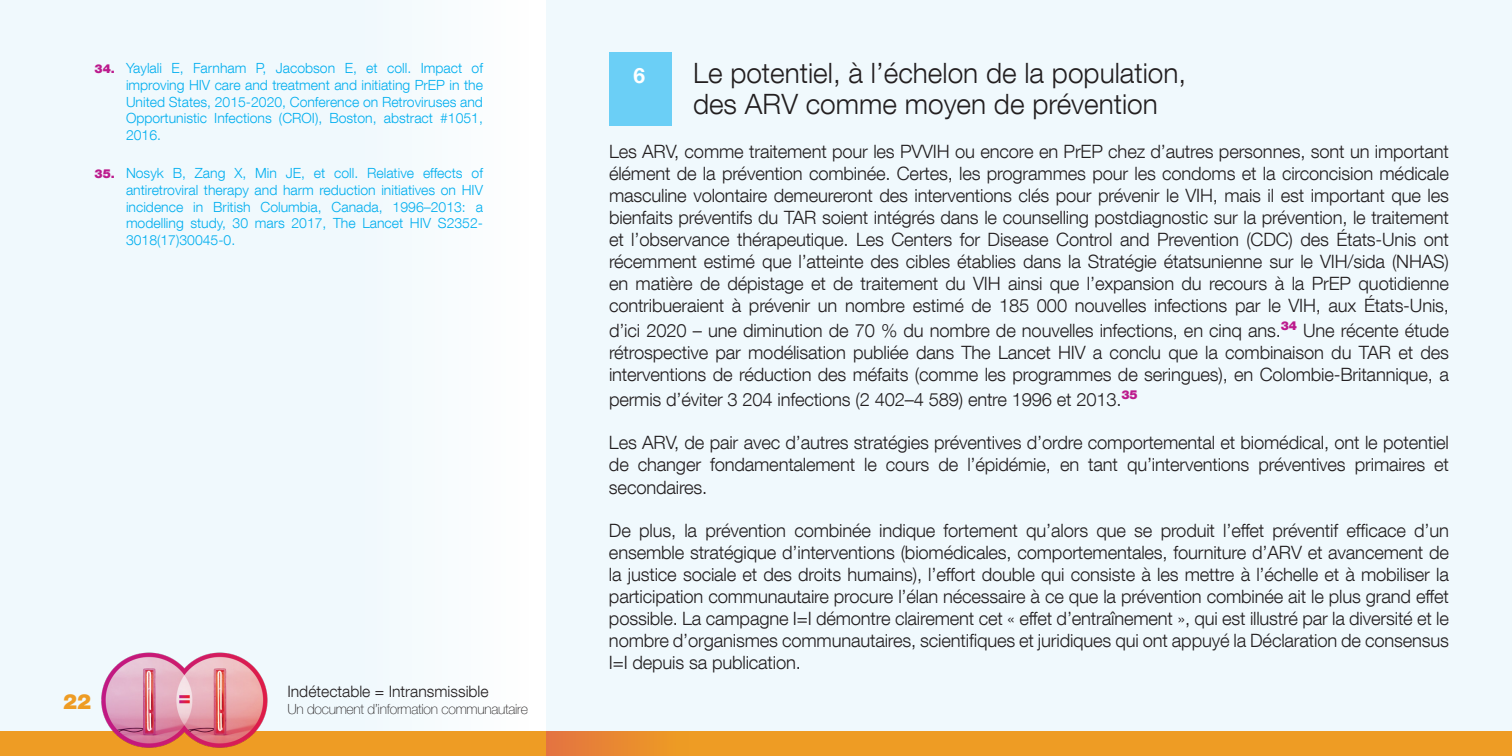
<style>
.page{position:relative;width:1512px;height:756px;background:#f0f9fd}
.page>*{position:absolute;margin:0;border:0;box-sizing:border-box;transform-origin:0 0}
.t1{font:300 28px/31.5px "Helvetica Neue LT Com";color:#231f20}
.t2{font:900 21px "Helvetica Neue";color:#ee9c24}
.t3{font:700 21px "Helvetica Neue LT Com";color:#fff}
.t4{font:300 18.38px/22.1px "Helvetica Neue LT Com";letter-spacing:-.01em;color:#231f20;text-align:justify}
.t5{font:300 15.75px "Helvetica Neue LT Com";color:#231f20}
.t6{font:300 14px/16.8px "Helvetica Neue LT Com";color:#00aeef;text-align:justify}
.t7{font:100 14px "Helvetica Neue LT Com";letter-spacing:-.02em;color:#231f20}
.s1{font-weight:900;font-size:12.25px;color:#bc1b8d}
</style>
<div class="page">
<div style="left:342px;top:0;width:204px;height:756px;background:#f7fcfe"></div>
<div style="left:0;top:731px;width:1512px;height:25px;background:#ee9c24"></div>
<div style="left:546px;top:731px;width:143px;height:25px;background:linear-gradient(to right,#e37342,#ee9e22)"></div>
<img style="left:101px;top:652px;width:167px;height:96px">
<div style="left:609px;top:52px;width:63px;height:74px;background:#6bcff6"></div>
<p class="t6" style="left:126px;top:59px;width:358px;text-indent:-32px"><span class="s1">34.</span> Yaylali E, Farnham P, Jacobson E, et coll. Impact of improving HIV care and treatment and initiating PrEP in the United States, 2015-2020, Conference on Retroviruses and Opportunistic Infections (CROI), Boston, abstract #1051, 2016.</p>
<p class="t6" style="left:126px;top:164px;width:359px;text-indent:-32px"><span class="s1">35.</span> Nosyk B, Zang X, Min JE, et coll. Relative effects of antiretroviral therapy and harm reduction initiatives on HIV incidence in British Columbia, Canada, 1996–2013: a modelling study, 30 mars 2017, The Lancet HIV S2352- 3018(17)30045-0.</p>
<p class="t2" style="left:63px;top:689px;width:30px">22</p>
<p class="t5" style="left:287px;top:682px;width:203px">Indétectable = Intransmissible</p>
<p class="t7" style="left:287px;top:701px;width:242px">Un document d’information communautaire</p>
<p class="t3" style="left:634px;top:62px;width:13px">6</p>
<p class="t1" style="left:693px;top:57px;width:495px">Le potentiel, à l’échelon de la population, des ARV comme moyen de prévention</p>
<p class="t4" style="left:609px;top:140px;width:842px">Les ARV, comme traitement pour les PVVIH ou encore en PrEP chez d’autres personnes, sont un important élément de la prévention combinée. Certes, les programmes pour les condoms et la circoncision médicale masculine volontaire demeureront des interventions clés pour prévenir le VIH, mais il est important que les bienfaits préventifs du TAR soient intégrés dans le counselling postdiagnostic sur la prévention, le traitement et l’observance thérapeutique. Les Centers for Disease Control and Prevention (CDC) des États-Unis ont récemment estimé que l’atteinte des cibles établies dans la Stratégie étatsunienne sur le VIH/sida (NHAS) en matière de dépistage et de traitement du VIH ainsi que l’expansion du recours à la PrEP quotidienne contribueraient à prévenir un nombre estimé de 185 000 nouvelles infections par le VIH, aux États-Unis,</p>
<p class="t4" style="left:609px;top:319px;width:842px">d’ici 2020 – une diminution de 70 % du nombre de nouvelles infections, en cinq ans.<sup>34</sup> Une récente étude rétrospective par modélisation publiée dans The Lancet HIV a conclu que la combinaison du TAR et des interventions de réduction des méfaits (comme les programmes de seringues), en Colombie-Britannique, a</p>
<p class="t4" style="left:609px;top:388px;width:530px">permis d’éviter 3 204 infections (2 402–4 589) entre 1996 et 2013.<sup>35</sup></p>
<p class="t4" style="left:609px;top:431px;width:842px">Les ARV, de pair avec d’autres stratégies préventives d’ordre comportemental et biomédical, ont le potentiel de changer fondamentalement le cours de l’épidémie, en tant qu’interventions préventives primaires et secondaires.</p>
<p class="t4" style="left:609px;top:519px;width:842px">De plus, la prévention combinée indique fortement qu’alors que se produit l’effet préventif efficace d’un ensemble stratégique d’interventions (biomédicales, comportementales, fourniture d’ARV et avancement de la justice sociale et des droits humains), l’effort double qui consiste à les mettre à l’échelle et à mobiliser la participation communautaire procure l’élan nécessaire à ce que la prévention combinée ait le plus grand effet possible. La campagne I=I démontre clairement cet « effet d’entraînement », qui est illustré par la diversité et le nombre d’organismes communautaires, scientifiques et juridiques qui ont appuyé la Déclaration de consensus I=I depuis sa publication.</p>
</div>
